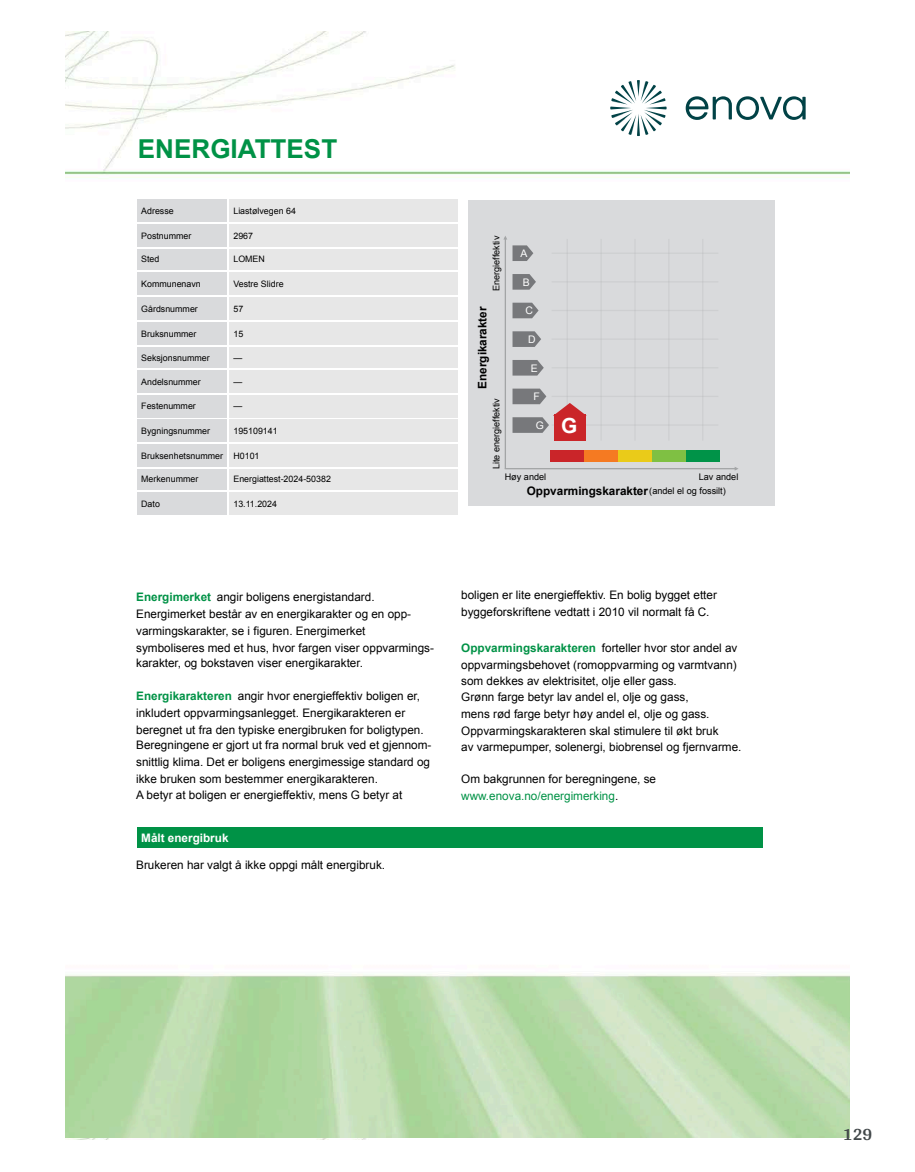
<style>
.page{position:relative;width:915px;height:1172px;background:#fff}
.page>*{position:absolute;margin:0;border:0;box-sizing:border-box;transform-origin:0 0}
.t1{font:700 26.1px "Arial";color:#009246}
.t2{font:700 18px "Arya";color:#414749}
.t3{font:11.7px/17px "Arial";color:#000}
.t4{font:700 11.7px "Arial";color:#000}
.t5{font:700 11.7px "Arial";color:#fff}
.t6{font:10.35px "Arial";color:#fff}
.t7{font:9.15px "Arial";color:#000}
.t8{font:8.85px "Arial";color:#000}
.s1{font-weight:700;font-size:20.85px}
.s2{font-weight:400;font-size:9.15px}
.s3{font-weight:700;color:#009246}
.s4{color:#009246}
</style>
<div class="page">
<img style="left:66px;top:32px;width:783px;height:1106px">
<svg style="left:685px;top:96px;width:120px;height:24px"></svg>
<svg style="left:610px;top:80px;width:56px;height:56px"></svg>
<div style="left:468px;top:200px;width:306px;height:306px;background:#d9dadc"></div>
<hr style="left:504px;top:238px;width:2px;height:231px;background:#a3a5a6">
<hr style="left:504px;top:468px;width:232px;height:1px;background:#a3a5a6">
<svg style="left:503px;top:236px;width:30px;height:25px"></svg>
<svg style="left:512px;top:274px;width:23px;height:16px"></svg>
<svg style="left:512px;top:303px;width:26px;height:15px"></svg>
<svg style="left:512px;top:331px;width:29px;height:16px"></svg>
<svg style="left:512px;top:360px;width:31px;height:16px"></svg>
<div style="left:550px;top:450px;width:34px;height:11px;background:#ca2529"></div>
<div style="left:584px;top:450px;width:34px;height:11px;background:#f57a22"></div>
<div style="left:618px;top:450px;width:33px;height:11px;background:#eacb19"></div>
<div style="left:651px;top:450px;width:34px;height:11px;background:#7fc043"></div>
<div style="left:685px;top:450px;width:34px;height:11px;background:#009348"></div>
<hr style="left:566px;top:239px;width:1px;height:202px;background:#a3a5a6">
<hr style="left:600px;top:239px;width:1px;height:202px;background:#a3a5a6">
<hr style="left:634px;top:239px;width:1px;height:202px;background:#a3a5a6">
<hr style="left:668px;top:239px;width:1px;height:202px;background:#a3a5a6">
<hr style="left:701px;top:239px;width:2px;height:202px;background:#a3a5a6">
<hr style="left:551px;top:253px;width:167px;height:1px;background:#a3a5a6">
<hr style="left:551px;top:281px;width:167px;height:1px;background:#a3a5a6">
<hr style="left:551px;top:310px;width:167px;height:1px;background:#a3a5a6">
<hr style="left:551px;top:338px;width:167px;height:2px;background:#a3a5a6">
<hr style="left:551px;top:367px;width:167px;height:1px;background:#a3a5a6">
<hr style="left:551px;top:396px;width:167px;height:1px;background:#a3a5a6">
<hr style="left:551px;top:424px;width:167px;height:2px;background:#a3a5a6">
<svg style="left:512px;top:389px;width:74px;height:44px"></svg>
<div style="left:554px;top:415px;width:31px;height:26px;background:#ca2529"></div>
<div style="left:137px;top:200px;width:90px;height:22px;background:#d9dadc"></div>
<div style="left:230px;top:200px;width:227px;height:22px;background:#e7e7e7"></div>
<div style="left:137px;top:225px;width:90px;height:22px;background:#d9dadc"></div>
<div style="left:230px;top:225px;width:227px;height:22px;background:#e7e7e7"></div>
<div style="left:137px;top:249px;width:90px;height:21px;background:#d9dadc"></div>
<div style="left:230px;top:249px;width:227px;height:21px;background:#e7e7e7"></div>
<div style="left:137px;top:273px;width:90px;height:22px;background:#d9dadc"></div>
<div style="left:230px;top:273px;width:227px;height:22px;background:#e7e7e7"></div>
<div style="left:137px;top:297px;width:90px;height:23px;background:#d9dadc"></div>
<div style="left:230px;top:297px;width:227px;height:23px;background:#e7e7e7"></div>
<div style="left:137px;top:322px;width:90px;height:22px;background:#d9dadc"></div>
<div style="left:230px;top:322px;width:227px;height:22px;background:#e7e7e7"></div>
<div style="left:137px;top:347px;width:90px;height:21px;background:#d9dadc"></div>
<div style="left:230px;top:347px;width:227px;height:21px;background:#e7e7e7"></div>
<div style="left:137px;top:370px;width:90px;height:22px;background:#d9dadc"></div>
<div style="left:230px;top:370px;width:227px;height:22px;background:#e7e7e7"></div>
<div style="left:137px;top:395px;width:90px;height:22px;background:#d9dadc"></div>
<div style="left:230px;top:395px;width:227px;height:22px;background:#e7e7e7"></div>
<div style="left:137px;top:420px;width:90px;height:22px;background:#d9dadc"></div>
<div style="left:230px;top:420px;width:227px;height:22px;background:#e7e7e7"></div>
<div style="left:137px;top:445px;width:90px;height:22px;background:#d9dadc"></div>
<div style="left:230px;top:445px;width:227px;height:22px;background:#e7e7e7"></div>
<div style="left:137px;top:469px;width:90px;height:21px;background:#d9dadc"></div>
<div style="left:230px;top:469px;width:227px;height:21px;background:#e7e7e7"></div>
<div style="left:137px;top:493px;width:90px;height:22px;background:#d9dadc"></div>
<div style="left:230px;top:493px;width:227px;height:22px;background:#e7e7e7"></div>
<div style="left:137px;top:827px;width:625px;height:21px;background:#009246"></div>
<img style="left:66px;top:1138px;width:300px;height:1px">
<h1 class="t1" style="left:138px;top:131px;width:201px">ENERGIATTEST</h1>
<p class="t8" style="left:141px;top:205px;width:34px">Adresse</p>
<p class="t8" style="left:233px;top:205px;width:64px">Liastølvegen 64</p>
<p class="t8" style="left:141px;top:230px;width:52px">Postnummer</p>
<p class="t8" style="left:233px;top:230px;width:21px">2967</p>
<p class="t8" style="left:141px;top:253px;width:20px">Sted</p>
<p class="t8" style="left:233px;top:253px;width:33px">LOMEN</p>
<p class="t8" style="left:141px;top:278px;width:61px">Kommunenavn</p>
<p class="t8" style="left:233px;top:278px;width:52px">Vestre Slidre</p>
<p class="t8" style="left:141px;top:303px;width:58px">Gårdsnummer</p>
<p class="t8" style="left:233px;top:303px;width:11px">57</p>
<p class="t8" style="left:141px;top:327px;width:57px">Bruksnummer</p>
<p class="t8" style="left:233px;top:327px;width:11px">15</p>
<p class="t8" style="left:141px;top:352px;width:70px">Seksjonsnummer</p>
<p class="t8" style="left:233px;top:352px;width:10px">—</p>
<p class="t8" style="left:141px;top:375px;width:61px">Andelsnummer</p>
<p class="t8" style="left:233px;top:375px;width:10px">—</p>
<p class="t8" style="left:141px;top:400px;width:56px">Festenummer</p>
<p class="t8" style="left:233px;top:400px;width:10px">—</p>
<p class="t8" style="left:141px;top:425px;width:70px">Bygningsnummer</p>
<p class="t8" style="left:233px;top:425px;width:46px">195109141</p>
<p class="t8" style="left:141px;top:450px;width:120px">Bruksenhetsnummer H0101</p>
<p class="t8" style="left:141px;top:473px;width:59px">Merkenummer</p>
<p class="t8" style="left:233px;top:473px;width:99px">Energiattest-2024-50382</p>
<p class="t8" style="left:141px;top:498px;width:20px">Dato</p>
<p class="t8" style="left:233px;top:498px;width:45px">13.11.2024</p>
<p class="t7" style="left:490px;top:291px;width:57px;rotate:-90deg">Energieffektiv</p>
<p class="t4" style="left:474px;top:389px;width:84px;rotate:-90deg">Energikarakter</p>
<p class="t7" style="left:490px;top:469px;width:73px;rotate:-90deg">Lite energieffektiv</p>
<p class="t6" style="left:520px;top:246px;width:8px">A</p>
<p class="t6" style="left:522px;top:275px;width:8px">B</p>
<p class="t6" style="left:525px;top:304px;width:9px">C</p>
<p class="t6" style="left:528px;top:332px;width:9px">D</p>
<p class="t6" style="left:530px;top:361px;width:8px">E</p>
<p class="t6" style="left:533px;top:390px;width:8px">F</p>
<p class="t6" style="left:535px;top:418px;width:43px">G <span class="s1">G</span></p>
<p class="t7" style="left:504px;top:470px;width:43px">Høy andel</p>
<p class="t7" style="left:698px;top:470px;width:41px">Lav andel</p>
<p class="t4" style="left:526px;top:483px;width:200px">Oppvarmingskarakter<span class="s2">(andel el og fossilt)</span></p>
<p class="t3" style="left:136px;top:588px;width:299px"><span class="s3">Energimerket</span> angir boligens energistandard.<br>Energimerket består av en energikarakter og en opp&shy;varmingskarakter, se i figuren. Energimerket symboliseres med et hus, hvor fargen viser oppvarmings-</p>
<p class="t3" style="left:136px;top:654px;width:228px">karakter, og bokstaven viser energikarakter.</p>
<p class="t3" style="left:136px;top:687px;width:289px"><span class="s3">Energikarakteren</span> angir hvor energieffektiv boligen er, inkludert oppvarmingsanlegget. Energikarakteren er beregnet ut fra den typiske energibruken for boligtypen.</p>
<p class="t3" style="left:136px;top:736px;width:296px;text-align:justify">Beregningene er gjort ut fra normal bruk ved et gjennom&shy;snittlig klima. Det er boligens energimessige standard og ikke bruken som bestemmer energikarakteren.</p>
<p class="t3" style="left:136px;top:786px;width:267px">A betyr at boligen er energieffektiv, mens G betyr at</p>
<p class="t5" style="left:141px;top:829px;width:89px">Målt energibruk</p>
<p class="t3" style="left:136px;top:856px;width:250px">Brukeren har valgt å ikke oppgi målt energibruk.</p>
<p class="t3" style="left:461px;top:587px;width:257px">boligen er lite energieffektiv. En bolig bygget etter byggeforskriftene vedtatt i 2010 vil normalt få C.</p>
<p class="t3" style="left:461px;top:639px;width:278px;text-align:justify"><span class="s3">Oppvarmingskarakteren</span> forteller hvor stor andel av oppvarmingsbehovet (romoppvarming og varmtvann) som dekkes av elektrisitet, olje eller gass.</p>
<p class="t3" style="left:461px;top:688px;width:259px">Grønn farge betyr lav andel el, olje og gass, mens rød farge betyr høy andel el, olje og gass.<br>Oppvarmingskarakteren skal stimulere til økt bruk</p>
<p class="t3" style="left:461px;top:738px;width:281px">av varmepumper, solenergi, biobrensel og fjernvarme.</p>
<p class="t3" style="left:461px;top:770px;width:196px">Om bakgrunnen for beregningene, se <span class="s4">www.enova.no/energimerking</span>.</p>
<h2 class="t2" style="left:842px;top:1123px;width:31px">129</h2>
</div>
